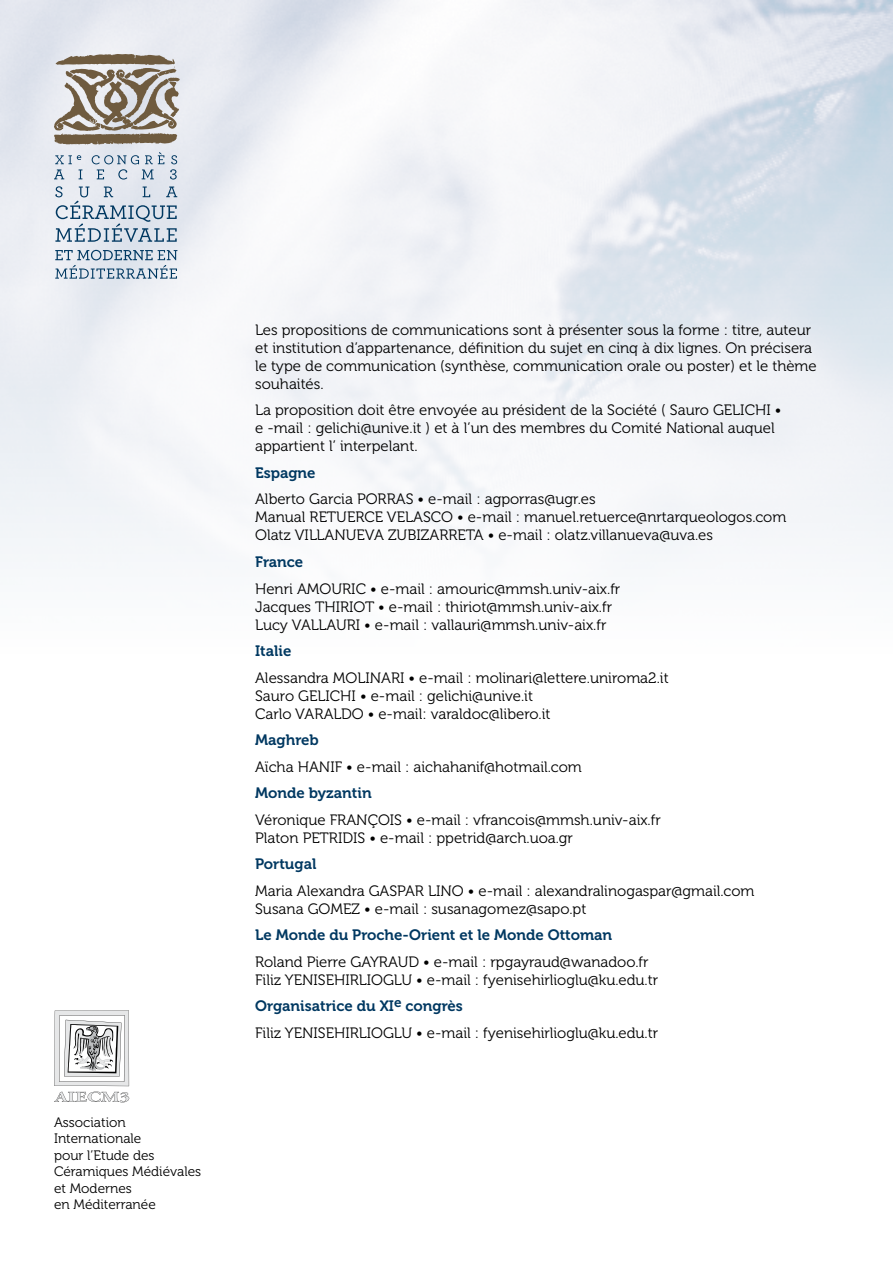
<style>
.page{position:relative;width:893px;height:1263px;background:#fff}
.page>*{position:absolute;margin:0;border:0;box-sizing:border-box;transform-origin:0 0}
.t1{font:15px/18px "Museo 300";color:#000}
.t2{font:15px "Museo 700";color:#003861}
.t3{font:13.65px/16.4px "Museo 300";color:#000}
</style>
<div class="page">
<svg style="left:54px;top:1010px;width:75px;height:76px"></svg>
<svg style="left:54px;top:1092px;width:75px;height:10px"></svg>
<svg style="left:54px;top:54px;width:126px;height:91px;background:#aaa196"></svg>
<svg style="left:55px;top:186px;width:122px;height:56px;background:#bbc8d6"></svg>
<svg style="left:55px;top:250px;width:122px;height:29px;background:#b0c0cf"></svg>
<svg style="left:92px;top:152px;width:72px;height:28px;background:#c7d1dd"></svg>
<svg style="left:170px;top:155px;width:7px;height:25px"></svg>
<svg style="left:54px;top:155px;width:28px;height:24px"></svg>
<p class="t3" style="left:54px;top:1114px;width:149px">Association<br>Internationale<br>pour l’Etude des<br>Céramiques Médiévales et Modernes<br>en Méditerranée</p>
<p class="t1" style="left:255px;top:321px;width:563px">Les propositions de communications sont à présenter sous la forme : titre, auteur et institution d’appartenance, définition du sujet en cinq à dix lignes. On précisera le type de communication (synthèse, communication orale ou poster) et le thème souhaités.</p>
<p class="t1" style="left:255px;top:402px;width:528px">La proposition doit être envoyée au président de la Société ( Sauro GELICHI • e -mail : gelichi@unive.it ) et à l’un des membres du Comité National auquel appartient l’ interpelant.</p>
<p class="t2" style="left:255px;top:464px;width:62px">Espagne</p>
<p class="t1" style="left:255px;top:491px;width:533px">Alberto Garcia PORRAS • e-mail : agporras@ugr.es<br>Manual RETUERCE VELASCO • e-mail : manuel.retuerce@nrtarqueologos.com<br>Olatz VILLANUEVA ZUBIZARRETA • e-mail : olatz.villanueva@uva.es</p>
<p class="t2" style="left:255px;top:553px;width:50px">France</p>
<p class="t1" style="left:255px;top:580px;width:367px">Henri AMOURIC • e-mail : amouric@mmsh.univ-aix.fr<br>Jacques THIRIOT • e-mail : thiriot@mmsh.univ-aix.fr<br>Lucy VALLAURI • e-mail : vallauri@mmsh.univ-aix.fr</p>
<p class="t2" style="left:255px;top:642px;width:38px">Italie</p>
<p class="t1" style="left:255px;top:669px;width:415px">Alessandra MOLINARI • e-mail : molinari@lettere.uniroma2.it<br>Sauro GELICHI • e-mail : gelichi@unive.it<br>Carlo VARALDO • e-mail: varaldoc@libero.it</p>
<p class="t2" style="left:255px;top:731px;width:65px">Maghreb</p>
<p class="t1" style="left:255px;top:758px;width:328px">Aïcha HANIF • e-mail : aichahanif@hotmail.com</p>
<p class="t2" style="left:255px;top:784px;width:118px">Monde byzantin</p>
<p class="t1" style="left:255px;top:811px;width:407px">Véronique FRANÇOIS • e-mail : vfrancois@mmsh.univ-aix.fr<br>Platon PETRIDIS • e-mail : ppetrid@arch.uoa.gr</p>
<p class="t2" style="left:255px;top:855px;width:63px">Portugal</p>
<p class="t1" style="left:255px;top:882px;width:501px">Maria Alexandra GASPAR LINO • e-mail : alexandralinogaspar@gmail.com<br>Susana GOMEZ • e-mail : susanagomez@sapo.pt</p>
<p class="t2" style="left:255px;top:926px;width:359px">Le Monde du Proche-Orient et le Monde Ottoman</p>
<p class="t1" style="left:255px;top:953px;width:405px">Roland Pierre GAYRAUD • e-mail : rpgayraud@wanadoo.fr<br>Filiz YENISEHIRLIOGLU • e-mail : fyenisehirlioglu@ku.edu.tr</p>
<p class="t2" style="left:255px;top:997px;width:209px">Organisatrice du XI<sup>e</sup> congrès</p>
<p class="t1" style="left:255px;top:1024px;width:405px">Filiz YENISEHIRLIOGLU • e-mail : fyenisehirlioglu@ku.edu.tr</p>
</div>
